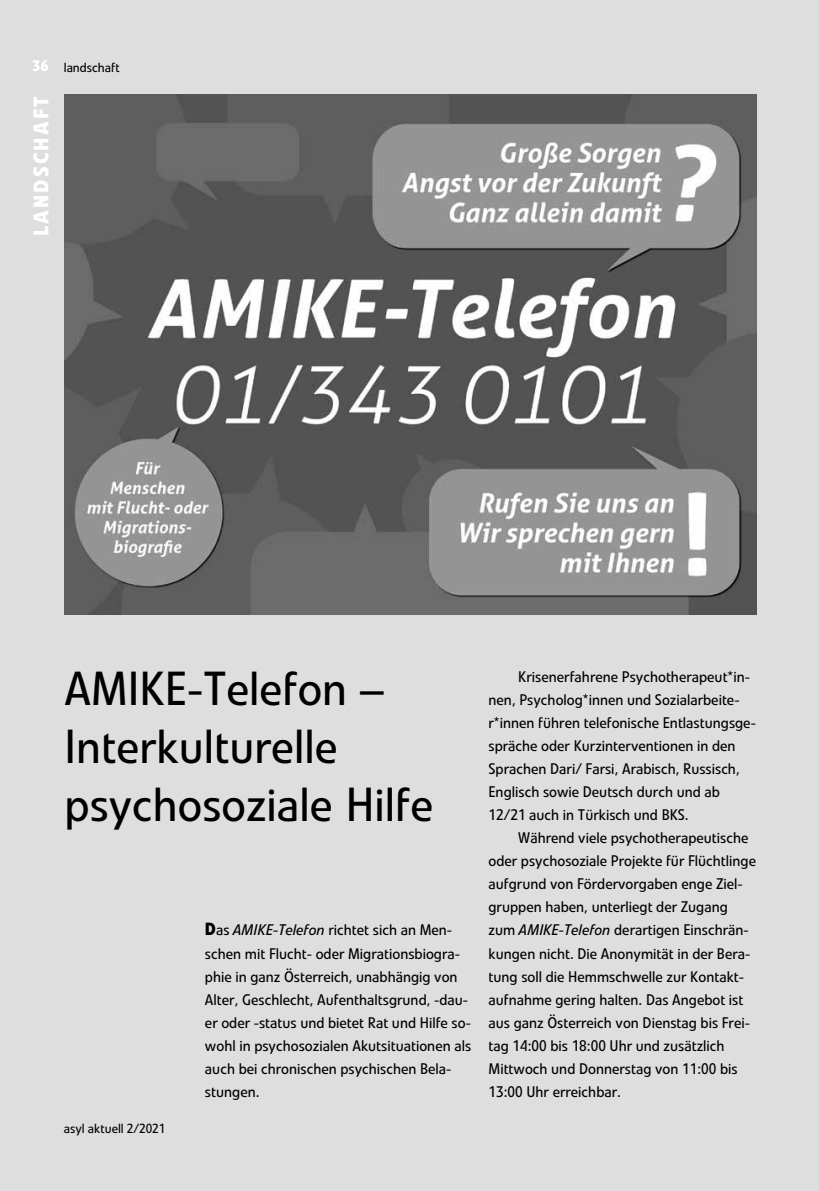
<style>
.page{position:relative;width:819px;height:1191px;background:#dedede}
.page>*{position:absolute;margin:0;border:0;box-sizing:border-box;transform-origin:0 0}
.t1{font:47.25px/57.8px "Linotype Veto";color:#000}
.t2{font:700 21px "Linotype Veto";letter-spacing:.1em;color:#fff}
.t3{font:15.22px/23.1px "Linotype Veto";color:#000}
.t4{font:700 15.22px "Linotype Veto";color:#fff}
.t5{font:13.12px "Linotype Veto";color:#000}
.s1{font-style:italic}
.s2{font-weight:700;font-size:17.5px}
</style>
<div class="page">
<img style="left:64px;top:94px;width:692px;height:520px">
<p class="t4" style="left:32px;top:56px;width:18px">36</p>
<h2 class="t2" style="left:28px;top:236px;width:141px;rotate:-90deg">LANDSCHAFT</h2>
<p class="t5" style="left:64px;top:59px;width:57px">landschaft</p>
<h1 class="t1" style="left:64px;top:660px;width:370px">AMIKE-Telefon –<br>Interkulturelle psychosoziale Hilfe</h1>
<p class="t3" style="left:488px;top:665px;width:269px;text-indent:30px">Krisenerfahrene Psychotherapeut*in&shy;nen, Psycholog*innen und Sozialarbeite&shy;r*innen führen telefonische Entlastungsge&shy;spräche oder Kurzinterventionen in den Sprachen Dari/ Farsi, Arabisch, Russisch, Englisch sowie Deutsch durch und ab 12/21 auch in Türkisch und BKS.</p>
<p class="t3" style="left:488px;top:826px;width:269px;text-indent:30px">Während viele psychotherapeutische oder psychosoziale Projekte für Flüchtlinge aufgrund von Fördervorgaben enge Ziel&shy;gruppen haben, unterliegt der Zugang zum <span class="s1">AMIKE-Telefon</span> derartigen Einschrän&shy;kungen nicht. Die Anonymität in der Bera&shy;tung soll die Hemmschwelle zur Kontakt&shy;aufnahme gering halten. Das Angebot ist aus ganz Österreich von Dienstag bis Frei&shy;tag 14:00 bis 18:00 Uhr und zusätzlich Mittwoch und Donnerstag von 11:00 bis 13:00 Uhr erreichbar.</p>
<p class="t3" style="left:205px;top:918px;width:268px"><span class="s2">D</span>as <span class="s1">AMIKE-Telefon</span> richtet sich an Men&shy;schen mit Flucht- oder Migrationsbiogra&shy;phie in ganz Österreich, unabhängig von Alter, Geschlecht, Aufenthaltsgrund, -dau&shy;er oder -status und bietet Rat und Hilfe so&shy;wohl in psychosozialen Akutsituationen als auch bei chronischen psychischen Bela&shy;stungen.</p>
<p class="t5" style="left:64px;top:1121px;width:103px">asyl aktuell 2/2021</p>
</div>
